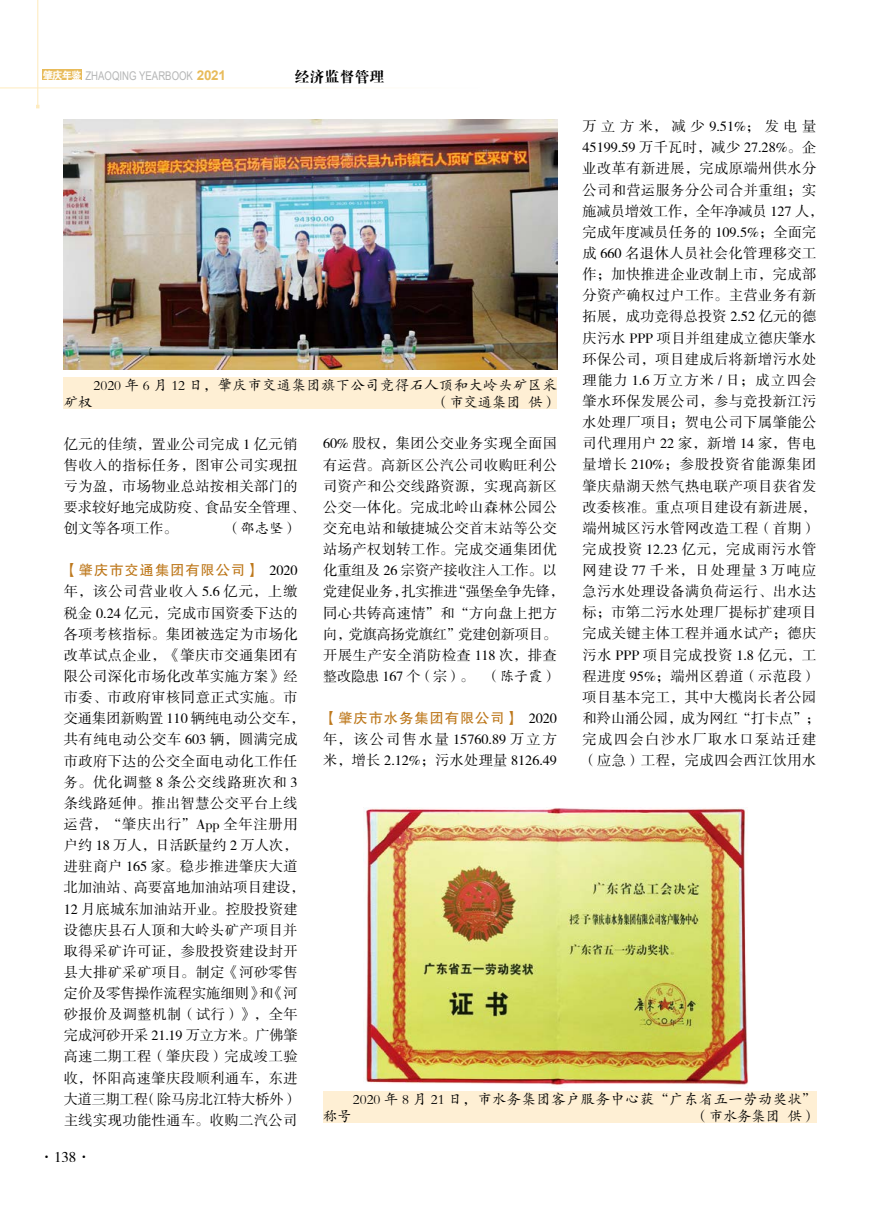
<style>
.page{position:relative;width:893px;height:1212px;background:#fff}
.page>*{position:absolute;margin:0;border:0;box-sizing:border-box;transform-origin:0 0}
.t1{font:15px "FZDBSK GBK1 0";color:#000}
.t2{font:15px "FZSSK GBK1 0";color:#000}
.t3{font:14.25px/21.1px "FZSSK GBK1 0";letter-spacing:.03em;color:#000}
.t4{font:14.25px "FZKTK GBK1 0";letter-spacing:.035em;color:#000}
.t5{font:14.25px "FZHTK GBK1 0";letter-spacing:.065em;color:#bd771a}
.t6{font:12px "Arial";color:#b5b6b6;scale:.8 1}
.s1{font-family:"FZDHTK GBK1 0";font-size:10.5px;color:#fff}
.s2{font-weight:700;font-size:13.5px;color:#e8bb5a}
.s3{font-family:"FZKTK GBK1 0"}
.s4{font-family:"FZSSK GBK1 0";color:#000}
</style>
<div class="page">
<img style="left:64px;top:119px;width:493px;height:250px">
<div style="left:64px;top:378px;width:493px;height:31px;background:#feefd4"></div>
<img style="left:365px;top:807px;width:383px;height:279px">
<div style="left:323px;top:1091px;width:493px;height:32px;background:#feefd4"></div>
<hr style="left:37px;top:0;width:1px;height:107px;background:#feebbe">
<hr style="left:0;top:87px;width:480px;height:1px;background:#feebbe">
<div style="left:43px;top:70px;width:39px;height:10px;background:#e8bb5a"></div>
<p class="t6" style="left:43px;top:67px;width:230px"><span class="s1">肇庆年鉴</span> ZHAOQING YEARBOOK <span class="s2">2021</span></p>
<p class="t1" style="left:295px;top:69px;width:91px">经济监督管理</p>
<p class="t3" style="left:583px;top:117px;width:242px">万立方米，减少9.51%；发电量<br>45199.59 万千瓦时，减少 27.28%。企业改革有新进展，完成原端州供水分公司和营运服务分公司合并重组；实施减员增效工作，全年净减员 127 人，完成年度减员任务的 109.5%；全面完成 660 名退休人员社会化管理移交工作；加快推进企业改制上市，完成部分资产确权过户工作。主营业务有新拓展，成功竞得总投资 2.52 亿元的德庆污水 PPP 项目并组建成立德庆肇水环保公司，项目建成后将新增污水处理能力 1.6 万立方米 / 日；成立四会肇水环保发展公司，参与竞投新江污水处理厂项目；贺电公司下属肇能公司代理用户 22 家，新增 14 家，售电量增长 210%；参股投资省能源集团肇庆鼎湖天然气热电联产项目获省发改委核准。重点项目建设有新进展，端州城区污水管网改造工程（首期）完成投资 12.23 亿元，完成雨污水管网建设 77 千米，日处理量 3 万吨应急污水处理设备满负荷运行、出水达标；市第二污水处理厂提标扩建项目完成关键主体工程并通水试产；德庆污水 PPP 项目完成投资 1.8 亿元，工程进度 95%；端州区碧道（示范段）项目基本完工，其中大榄岗长者公园和羚山涌公园，成为网红“打卡点”；完成四会白沙水厂取水口泵站迁建（应急）工程，完成四会西江饮用水</p>
<p class="t4" style="left:94px;top:378px;width:465px">2020 年 6 月 12 日，肇庆市交通集团旗下公司竞得石人顶和大岭头矿区采</p>
<p class="t4" style="left:64px;top:395px;width:30px">矿权</p>
<p class="t4" style="left:435px;top:395px;width:123px">（市交通集团 供）</p>
<p class="t3" style="left:64px;top:434px;width:242px">亿元的佳绩，置业公司完成 1 亿元销售收入的指标任务，图审公司实现扭亏为盈，市场物业总站按相关部门的要求较好地完成防疫、食品安全管理、创文等各项工作。</p>
<p class="t3" style="left:323px;top:434px;width:242px">60% 股权，集团公交业务实现全面国有运营。高新区公汽公司收购旺利公司资产和公交线路资源，实现高新区公交一体化。完成北岭山森林公园公交充电站和敏捷城公交首末站等公交站场产权划转工作。完成交通集团优化重组及 26 宗资产接收注入工作。以党建促业务，扎实推进“强堡垒争先锋，同心共铸高速情”和“方向盘上把方向，党旗高扬党旗红”党建创新项目。开展生产安全消防检查 118 次，排查整改隐患 167 个（宗）。 <span class="s3">（陈子霞）</span></p>
<p class="t5" style="left:323px;top:710px;width:235px">【肇庆市水务集团有限公司】 <span class="s4">2020</span></p>
<p class="t3" style="left:323px;top:730px;width:235px">年，该公司售水量 15760.89 万立方米，增长 2.12%；污水处理量 8126.49</p>
<p class="t4" style="left:226px;top:521px;width:73px">（邵志坚）</p>
<p class="t5" style="left:64px;top:562px;width:235px">【肇庆市交通集团有限公司】 <span class="s4">2020</span></p>
<p class="t3" style="left:64px;top:582px;width:242px">年，该公司营业收入 5.6 亿元，上缴税金 0.24 亿元，完成市国资委下达的各项考核指标。集团被选定为市场化改革试点企业，《肇庆市交通集团有限公司深化市场化改革实施方案》经市委、市政府审核同意正式实施。市交通集团新购置 110 辆纯电动公交车，共有纯电动公交车 603 辆，圆满完成市政府下达的公交全面电动化工作任务。优化调整 8 条公交线路班次和 3条线路延伸。推出智慧公交平台上线运营，“肇庆出行”App 全年注册用户约 18 万人，日活跃量约 2 万人次，进驻商户 165 家。稳步推进肇庆大道北加油站、高要富地加油站项目建设，<br>12 月底城东加油站开业。控股投资建设德庆县石人顶和大岭头矿产项目并取得采矿许可证，参股投资建设封开县大排矿采矿项目。制定《河砂零售定价及零售操作流程实施细则》和《河砂报价及调整机制（试行）》，全年完成河砂开采 21.19 万立方米。广佛肇高速二期工程（肇庆段）完成竣工验收，怀阳高速肇庆段顺利通车，东进大道三期工程（除马房北江特大桥外）主线实现功能性通车。收购二汽公司</p>
<p class="t4" style="left:353px;top:1091px;width:465px">2020 年 8 月 21 日，市水务集团客户服务中心获“广东省五一劳动奖状”</p>
<p class="t4" style="left:323px;top:1108px;width:30px">称号</p>
<p class="t4" style="left:694px;top:1108px;width:123px">（市水务集团 供）</p>
<p class="t2" style="left:39px;top:1149px;width:54px">·138·</p>
</div>
